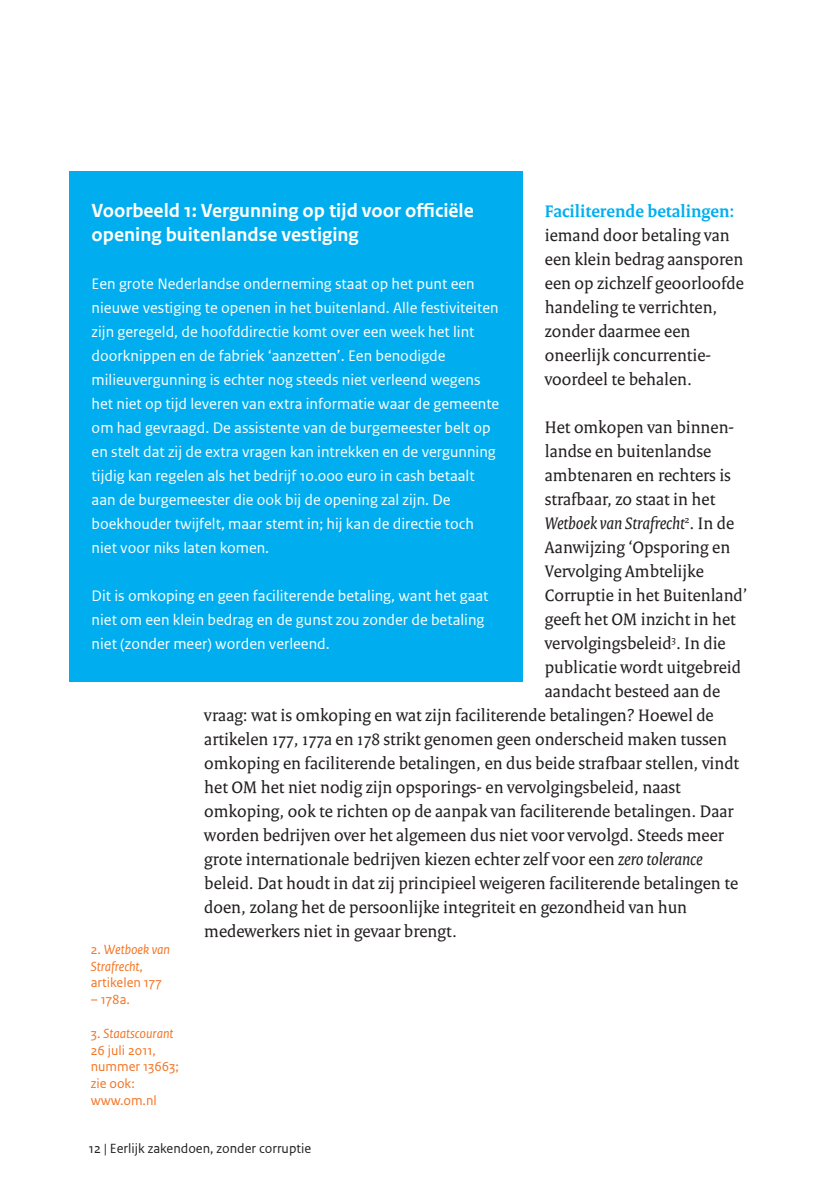
<style>
.page{position:relative;width:840px;height:1191px;background:#fff}
.page>*{position:absolute;margin:0;border:0;box-sizing:border-box;transform-origin:0 0}
._10_RO_Broodtekst_Se{font:700 20px/24px "Rijksoverheid Sans Text TT";color:#fff}
._10_RO_Broodtekst_Se-2{font:18px/24px "Rijksoverheid Serif";color:#231f20}
._10_RO_Broodtekst_Se-3{font:italic 18px "Rijksoverheid Serif";color:#231f20}
._10_RO_Broodtekst_Se-4{font:16px/24px "Rijksoverheid Sans Text TT";color:#fff}
.t1{font:14px/16.8px "Rijksoverheid Sans Text";color:#f47321}
.t2{font:14px "Rijksoverheid Sans Text TT";color:#231f20}
.t3{font:italic 14px/16.8px "Rijksoverheid Sans Text";color:#f47321}
.s1{font-weight:700;color:#00aeef}
.s2{font-style:normal}
.s3{font-style:italic}
</style>
<div class="page">
<div style="left:69px;top:171px;width:453px;height:510px;background:#00aeef"></div>
<p class="_10_RO_Broodtekst_Se" style="left:92px;top:199px;width:383px">Voorbeeld 1: Vergunning op tijd voor officiële opening buitenlandse vestiging</p>
<p class="_10_RO_Broodtekst_Se-4" style="left:92px;top:272px;width:409px">Een grote Nederlandse onderneming staat op het punt een nieuwe vestiging te openen in het buitenland. Alle festiviteiten zijn geregeld, de hoofddirectie komt over een week het lint doorknippen en de fabriek ‘aanzetten’. Een benodigde milieuvergunning is echter nog steeds niet verleend wegens het niet op tijd leveren van extra informatie waar de gemeente om had gevraagd. De assistente van de burgemeester belt op en stelt dat zij de extra vragen kan intrekken en de vergunning tijdig kan regelen als het bedrijf 10.000 euro in cash betaalt aan de burgemeester die ook bij de opening zal zijn. De boekhouder twijfelt, maar stemt in; hij kan de directie toch niet voor niks laten komen.</p>
<p class="_10_RO_Broodtekst_Se-4" style="left:92px;top:584px;width:398px">Dit is omkoping en geen faciliterende betaling, want het gaat niet om een klein bedrag en de gunst zou zonder de betaling niet (zonder meer) worden verleend.</p>
<p class="_10_RO_Broodtekst_Se-2" style="left:544px;top:199px;width:200px"><span class="s1">Faciliterende betalingen: </span>iemand door betaling van een klein bedrag aansporen een op zichzelf geoorloofde handeling te verrichten, zonder daarmee een oneerlijk concurrentie&shy;voordeel te behalen.</p>
<p class="_10_RO_Broodtekst_Se-2" style="left:544px;top:415px;width:191px">Het omkopen van binnen-</p>
<p class="_10_RO_Broodtekst_Se-2" style="left:544px;top:439px;width:168px">landse en buitenlandse</p>
<p class="_10_RO_Broodtekst_Se-2" style="left:544px;top:463px;width:187px">ambtenaren en rechters is</p>
<p class="_10_RO_Broodtekst_Se-2" style="left:544px;top:487px;width:172px">strafbaar, zo staat in het</p>
<p class="_10_RO_Broodtekst_Se-3" style="left:544px;top:512px;width:191px">Wetboek van Strafrecht<sup>2</sup><span class="s2">. In de</span></p>
<p class="_10_RO_Broodtekst_Se-2" style="left:544px;top:535px;width:187px">Aanwijzing ‘Opsporing en</p>
<p class="_10_RO_Broodtekst_Se-2" style="left:544px;top:559px;width:160px">Vervolging Ambtelijke</p>
<p class="_10_RO_Broodtekst_Se-2" style="left:544px;top:583px;width:204px">Corruptie in het Buitenland’</p>
<p class="_10_RO_Broodtekst_Se-2" style="left:544px;top:607px;width:192px">geeft het OM inzicht in het</p>
<p class="_10_RO_Broodtekst_Se-2" style="left:544px;top:631px;width:182px">vervolgingsbeleid<sup>3</sup>. In die</p>
<p class="_10_RO_Broodtekst_Se-2" style="left:544px;top:655px;width:197px">publicatie wordt uitgebreid</p>
<p class="_10_RO_Broodtekst_Se-2" style="left:544px;top:679px;width:177px">aandacht besteed aan de</p>
<p class="_10_RO_Broodtekst_Se-2" style="left:204px;top:703px;width:510px">vraag: wat is omkoping en wat zijn faciliterende betalingen? Hoewel de</p>
<p class="_10_RO_Broodtekst_Se-2" style="left:204px;top:727px;width:524px">artikelen 177, 177a en 178 strikt genomen geen onderscheid maken tussen</p>
<p class="_10_RO_Broodtekst_Se-2" style="left:204px;top:751px;width:536px">omkoping en faciliterende betalingen, en dus beide strafbaar stellen, vindt</p>
<p class="_10_RO_Broodtekst_Se-2" style="left:204px;top:775px;width:477px">het OM het niet nodig zijn opsporings- en vervolgingsbeleid, naast</p>
<p class="_10_RO_Broodtekst_Se-2" style="left:204px;top:799px;width:530px">omkoping, ook te richten op de aanpak van faciliterende betalingen. Daar</p>
<p class="_10_RO_Broodtekst_Se-2" style="left:204px;top:823px;width:520px">worden bedrijven over het algemeen dus niet voor vervolgd. Steeds meer</p>
<p class="_10_RO_Broodtekst_Se-2" style="left:204px;top:847px;width:499px">grote internationale bedrijven kiezen echter zelf voor een <span class="s3">zero tolerance</span></p>
<p class="_10_RO_Broodtekst_Se-2" style="left:204px;top:871px;width:535px">beleid. Dat houdt in dat zij principieel weigeren faciliterende betalingen te</p>
<p class="_10_RO_Broodtekst_Se-2" style="left:204px;top:895px;width:484px">doen, zolang het de persoonlijke integriteit en gezondheid van hun</p>
<p class="_10_RO_Broodtekst_Se-2" style="left:204px;top:919px;width:254px">medewerkers niet in gevaar brengt.</p>
<p class="t3" style="left:91px;top:941px;width:81px"><span class="s2">2.</span> Wetboek van<br>Strafrecht<span class="s2">, artikelen 177</span></p>
<p class="t1" style="left:91px;top:991px;width:41px">– 178a.</p>
<p class="t1" style="left:91px;top:1025px;width:90px">3. <span class="s3">Staatscourant<br></span>26 juli 2011, nummer 13663; zie ook: www.om.nl</p>
<p class="t2" style="left:89px;top:1140px;width:224px">12 | Eerlijk zakendoen, zonder corruptie</p>
</div>
